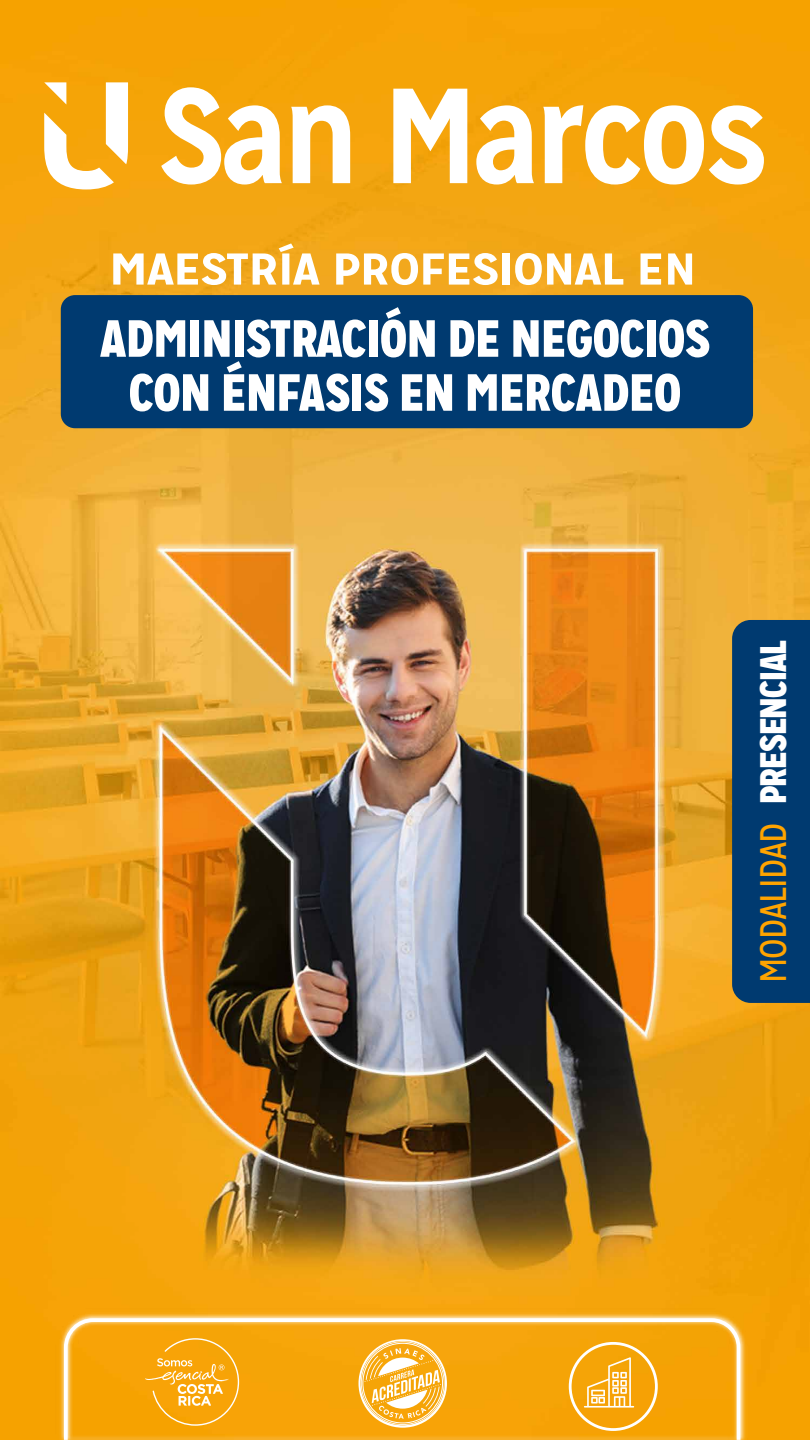
<style>
.page{position:relative;width:810px;height:1440px;background:#fff}
.page>*{position:absolute;margin:0;border:0;box-sizing:border-box;transform-origin:0 0}
.t1{font:900 52.2px/54px "Mission Gothic";color:#fff;text-align:center}
.t2{font:700 44.47px "Mission Gothic";letter-spacing:-.025em;color:#fff;scale:1.24 1}
.t3{font:900 36.97px "Mission Gothic";letter-spacing:-.025em;color:#fff}
.s1{font-weight:400;color:#ffa400}
</style>
<div class="page">
<img style="left:1px;top:0;width:809px;height:1440px">
<div style="left:61px;top:295px;width:692px;height:133px;background:#003a70;border-radius:14px"></div>
<svg style="left:44px;top:82px;width:84px;height:107px"></svg>
<svg style="left:161px;top:87px;width:121px;height:98px"></svg>
<svg style="left:291px;top:105px;width:59px;height:78px"></svg>
<svg style="left:393px;top:89px;width:74px;height:94px"></svg>
<svg style="left:476px;top:105px;width:58px;height:80px"></svg>
<svg style="left:543px;top:105px;width:221px;height:80px"></svg>
<img style="left:38px;top:1291px;width:731px;height:149px">
<svg style="left:64px;top:1318px;width:676px;height:122px;background:#f7ad22"></svg>
<div style="left:732px;top:620px;width:78px;height:383px;background:#003a70"></div>
<p class="t2" style="left:109px;top:241px;width:475px">MAESTRÍA PROFESIONAL EN</p>
<p class="t1" style="left:100px;top:311px;width:611px">ADMINISTRACIÓN DE NEGOCIOS<br>CON ÉNFASIS EN MERCADEO</p>
<p class="t3" style="left:749px;top:983px;width:344px;rotate:-90deg"><span class="s1">MODALIDAD</span> PRESENCIAL</p>
</div>
